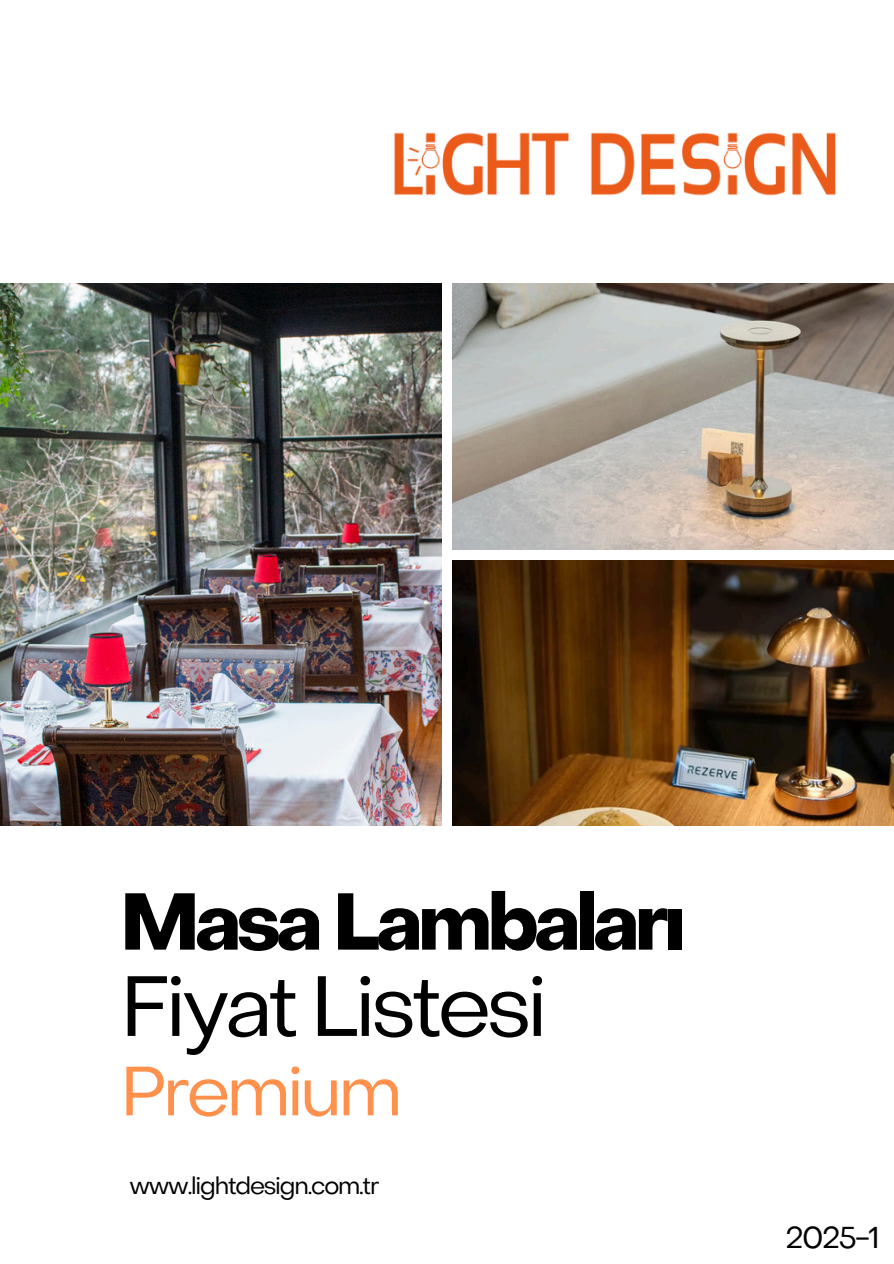
<style>
.page{position:relative;width:894px;height:1264px;background:#fff}
.page>*{position:absolute;margin:0;border:0;box-sizing:border-box;transform-origin:0 0}
.t1{font:84.6px "Object Sans";letter-spacing:-.05em;color:#000}
.t2{font:700 78.9px "Object Sans";letter-spacing:-.05em;color:#000}
.t3{font:69px "Object Sans";letter-spacing:-.05em;color:#ff914d}
.t4{font:30px "Object Sans";color:#000}
.t5{font:24px "Object Sans";letter-spacing:-.05em;color:#000}
</style>
<div class="page">
<img style="left:0;top:284px;width:441px;height:541px">
<img style="left:452px;top:463px;width:441px;height:86px">
<img style="left:452px;top:560px;width:441px;height:265px">
<img style="left:320px;top:132px;width:573px;height:331px">
<p class="t2" style="left:121px;top:890px;width:566px">Masa Lambaları</p>
<h1 class="t1" style="left:121px;top:973px;width:428px">Fiyat Listesi</h1>
<h2 class="t3" style="left:121px;top:1064px;width:283px">Premium</h2>
<p class="t5" style="left:129px;top:1176px;width:251px">www.lightdesign.com.tr</p>
<h3 class="t4" style="left:785px;top:1225px;width:95px">2025-1</h3>
</div>
